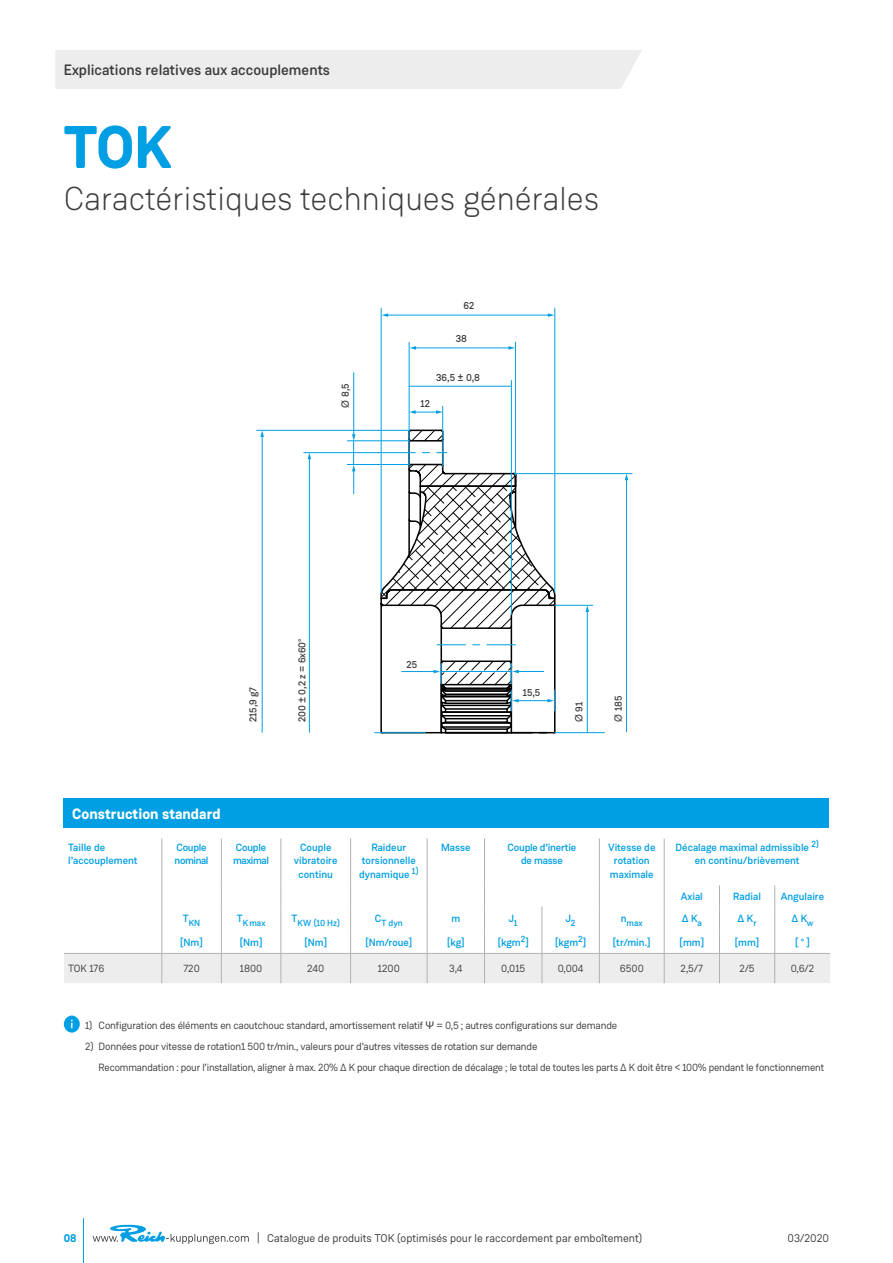
<style>
.page{position:relative;width:893px;height:1263px;background:#fff}
.page>*{position:absolute;margin:0;border:0;box-sizing:border-box;transform-origin:0 0}
.t1{font:700 60px "Weissenhof Grotesk";color:#009fe3}
.t2{font:300 33px "Weissenhof Grotesk";color:#3c3c3b}
.t3{font:500 15px "Weissenhof Grotesk";color:#3c3c3b}
.t4{font:700 15px "Weissenhof Grotesk";color:#fff}
.t5{font:11.25px "Weissenhof Grotesk";color:#3c3c3b}
.t6{font:700 11.25px "Weissenhof Grotesk";color:#009fe3}
.t7{font:10.5px/21px "Weissenhof Grotesk";letter-spacing:-.015em;color:#3c3c3b}
.t8{font:500 10.5px/13.5px "Weissenhof Grotesk";color:#009fe3;text-align:center}
.t9{font:500 10.5px/13.5px "Weissenhof Grotesk";letter-spacing:-.04em;color:#009fe3}
.t10{font:500 10.5px/13.5px "Weissenhof Grotesk";letter-spacing:-.02em;color:#009fe3;text-align:center}
.t11{font:500 10.05px "Weissenhof Grotesk";color:#3c3c3b}
.t12{font:500 8.85px "Weissenhof Grotesk";color:#009fe3}
.s1{font-family:"Arial";font-weight:400}
.s2{font-family:"Arial"}
</style>
<div class="page">
<hr style="left:83px;top:1218px;width:1px;height:45px;background:#009fe3">
<div style="left:55px;top:50px;width:587px;height:39px;background:#ededed"></div>
<svg style="left:93px;top:1224px;width:156px;height:20px"></svg>
<svg style="left:64px;top:1015px;width:16px;height:17px"></svg>
<hr style="left:375px;top:732px;width:50px;height:1px;background:#009fe3">
<hr style="left:555px;top:732px;width:49px;height:1px;background:#009fe3">
<hr style="left:626px;top:479px;width:1px;height:253px;background:#009fe3">
<svg style="left:625px;top:474px;width:3px;height:6px"></svg>
<hr style="left:309px;top:458px;width:1px;height:274px;background:#009fe3">
<svg style="left:308px;top:453px;width:3px;height:6px"></svg>
<hr style="left:555px;top:605px;width:38px;height:1px;background:#009fe3">
<hr style="left:409px;top:386px;width:102px;height:1px;background:#009fe3">
<hr style="left:511px;top:380px;width:1px;height:234px;background:#009fe3">
<hr style="left:257px;top:430px;width:152px;height:1px;background:#009fe3">
<hr style="left:304px;top:452px;width:101px;height:1px;background:#009fe3">
<svg style="left:410px;top:410px;width:32px;height:4px"></svg>
<hr style="left:554px;top:308px;width:1px;height:284px;background:#009fe3">
<hr style="left:515px;top:342px;width:1px;height:133px;background:#009fe3">
<hr style="left:587px;top:611px;width:1px;height:121px;background:#009fe3">
<svg style="left:586px;top:605px;width:3px;height:7px"></svg>
<hr style="left:514px;top:473px;width:118px;height:1px;background:#009fe3">
<hr style="left:442px;top:406px;width:1px;height:61px;background:#009fe3">
<hr style="left:415px;top:348px;width:95px;height:1px;background:#009fe3">
<svg style="left:410px;top:346px;width:6px;height:4px"></svg>
<svg style="left:509px;top:346px;width:6px;height:4px"></svg>
<hr style="left:387px;top:315px;width:162px;height:1px;background:#009fe3">
<svg style="left:548px;top:313px;width:6px;height:4px"></svg>
<svg style="left:382px;top:313px;width:6px;height:4px"></svg>
<hr style="left:262px;top:436px;width:1px;height:296px;background:#009fe3">
<svg style="left:260px;top:430px;width:4px;height:7px"></svg>
<hr style="left:347px;top:440px;width:62px;height:1px;background:#009fe3">
<hr style="left:347px;top:464px;width:62px;height:1px;background:#009fe3">
<hr style="left:353px;top:373px;width:1px;height:62px;background:#009fe3">
<svg style="left:352px;top:434px;width:3px;height:60px"></svg>
<svg style="left:378px;top:428px;width:178px;height:306px"></svg>
<hr style="left:381px;top:308px;width:1px;height:285px;background:#009fe3">
<hr style="left:409px;top:342px;width:1px;height:125px;background:#009fe3">
<div style="left:64px;top:798px;width:765px;height:30px;background:#009fe3"></div>
<hr style="left:162px;top:838px;width:1px;height:47px;background:#b3b2b2">
<hr style="left:221px;top:838px;width:1px;height:47px;background:#b3b2b2">
<hr style="left:281px;top:838px;width:1px;height:47px;background:#b3b2b2">
<hr style="left:350px;top:838px;width:1px;height:47px;background:#b3b2b2">
<hr style="left:427px;top:838px;width:1px;height:47px;background:#b3b2b2">
<hr style="left:484px;top:838px;width:1px;height:47px;background:#b3b2b2">
<hr style="left:599px;top:838px;width:1px;height:47px;background:#b3b2b2">
<hr style="left:664px;top:838px;width:1px;height:47px;background:#b3b2b2">
<svg style="left:64px;top:885px;width:766px;height:98px"></svg>
<h3 class="t3" style="left:64px;top:61px;width:268px">Explications relatives aux accouplements</h3>
<h1 class="t1" style="left:64px;top:109px;width:110px">TOK</h1>
<h2 class="t2" style="left:64px;top:179px;width:537px">Caractéristiques techniques générales</h2>
<p class="t11" style="left:339px;top:407px;width:26px;rotate:-90deg"><span class="s1">Ø</span> 8,5</p>
<p class="t11" style="left:464px;top:300px;width:12px">62</p>
<p class="t11" style="left:456px;top:333px;width:13px">38</p>
<p class="t11" style="left:436px;top:371px;width:45px">36,5 ± 0,8</p>
<p class="t11" style="left:420px;top:397px;width:11px">12</p>
<p class="t11" style="left:296px;top:722px;width:85px;rotate:-90deg">200 ± 0,2 z = 6x60°</p>
<p class="t11" style="left:407px;top:658px;width:12px">25</p>
<p class="t11" style="left:247px;top:722px;width:37px;rotate:-90deg">215,9 g7</p>
<p class="t11" style="left:523px;top:686px;width:19px">15,5</p>
<p class="t11" style="left:573px;top:722px;width:22px;rotate:-90deg"><span class="s1">Ø</span> 91</p>
<p class="t11" style="left:612px;top:722px;width:28px;rotate:-90deg"><span class="s1">Ø</span> 185</p>
<h3 class="t4" style="left:72px;top:804px;width:150px">Construction standard</h3>
<p class="t8" style="left:68px;top:840px;width:71px;text-align:left">Taille de l’accouplement</p>
<p class="t9" style="left:175px;top:840px;width:35px">Couple nominal</p>
<p class="t9" style="left:233px;top:840px;width:37px">Couple maximal</p>
<p class="t8" style="left:294px;top:840px;width:45px">Couple vibratoire continu</p>
<p class="t8" style="left:359px;top:840px;width:61px">Raideur torsionnelle dynamique <sup>1)</sup></p>
<p class="t8" style="left:441px;top:840px;width:31px">Masse</p>
<p class="t10" style="left:508px;top:840px;width:70px">Couple d’inertie de masse</p>
<p class="t8" style="left:608px;top:840px;width:49px">Vitesse de rotation maximale</p>
<p class="t8" style="left:676px;top:840px;width:145px">Décalage maximal admissible <sup>2) </sup>en continu/brièvement</p>
<p class="t8" style="left:681px;top:890px;width:24px">Axial</p>
<p class="t8" style="left:733px;top:890px;width:29px">Radial</p>
<p class="t8" style="left:781px;top:890px;width:45px">Angulaire</p>
<p class="t12" style="left:183px;top:917px;width:19px"><sup>T</sup>KN</p>
<p class="t12" style="left:237px;top:917px;width:30px"><sup>T</sup>Kmax</p>
<p class="t12" style="left:292px;top:917px;width:50px"><sup>T</sup>KW (10 Hz)</p>
<p class="t12" style="left:375px;top:917px;width:29px"><sup>C</sup>T dyn</p>
<p class="t8" style="left:451px;top:912px;width:10px">m</p>
<p class="t8" style="left:509px;top:912px;width:10px">J<sub>1</sub></p>
<p class="t8" style="left:566px;top:912px;width:11px">J<sub>2</sub></p>
<p class="t12" style="left:621px;top:917px;width:23px"><sup>n</sup>max</p>
<p class="t8" style="left:682px;top:912px;width:22px">∆ K<sub>a</sub></p>
<p class="t8" style="left:738px;top:912px;width:21px">∆ K<sub>r</sub></p>
<p class="t8" style="left:792px;top:912px;width:23px">∆ K<sub>w</sub></p>
<p class="t8" style="left:180px;top:935px;width:24px">[Nm]</p>
<p class="t8" style="left:240px;top:935px;width:24px">[Nm]</p>
<p class="t8" style="left:304px;top:935px;width:24px">[Nm]</p>
<p class="t8" style="left:365px;top:935px;width:49px">[Nm/roue]</p>
<p class="t8" style="left:447px;top:935px;width:19px">[kg]</p>
<p class="t8" style="left:498px;top:935px;width:33px">[kgm<sup>2</sup>]</p>
<p class="t8" style="left:555px;top:935px;width:33px">[kgm<sup>2</sup>]</p>
<p class="t8" style="left:613px;top:935px;width:39px">[tr/min.]</p>
<p class="t8" style="left:680px;top:935px;width:26px">[mm]</p>
<p class="t8" style="left:735px;top:935px;width:26px">[mm]</p>
<p class="t8" style="left:795px;top:935px;width:17px">[ ° ]</p>
<p class="t7" style="left:68px;top:958px;width:38px">TOK 176</p>
<p class="t7" style="left:183px;top:958px;width:18px">720</p>
<p class="t7" style="left:240px;top:958px;width:24px">1800</p>
<p class="t7" style="left:307px;top:958px;width:18px">240</p>
<p class="t7" style="left:378px;top:958px;width:23px">1200</p>
<p class="t7" style="left:449px;top:958px;width:15px">3,4</p>
<p class="t7" style="left:501px;top:958px;width:25px">0,015</p>
<p class="t7" style="left:558px;top:958px;width:27px">0,004</p>
<p class="t7" style="left:620px;top:958px;width:26px">6500</p>
<p class="t7" style="left:681px;top:958px;width:24px">2,5/7</p>
<p class="t7" style="left:739px;top:958px;width:17px">2/5</p>
<p class="t7" style="left:791px;top:958px;width:25px">0,6/2</p>
<p class="t7" style="left:85px;top:1015px;width:534px">1) Configuration des éléments en caoutchouc standard, amortissement relatif <span class="s2">Ψ</span> = 0,5 ; autres configurations sur demande</p>
<p class="t7" style="left:99px;top:1036px;width:727px;text-indent:-14px">2) Données pour vitesse de rotation1 500 tr/min., valeurs pour d’autres vitesses de rotation sur demande<br>Recommandation : pour l’installation, aligner à max. 20% ∆ K pour chaque direction de décalage ; le total de toutes les parts ∆ K doit être &lt; 100% pendant le fonctionnement</p>
<p class="t6" style="left:64px;top:1231px;width:14px">08</p>
<p class="t5" style="left:267px;top:1231px;width:376px">Catalogue de produits TOK (optimisés pour le raccordement par emboîtement)</p>
<p class="t5" style="left:788px;top:1231px;width:43px">03/2020</p>
</div>
